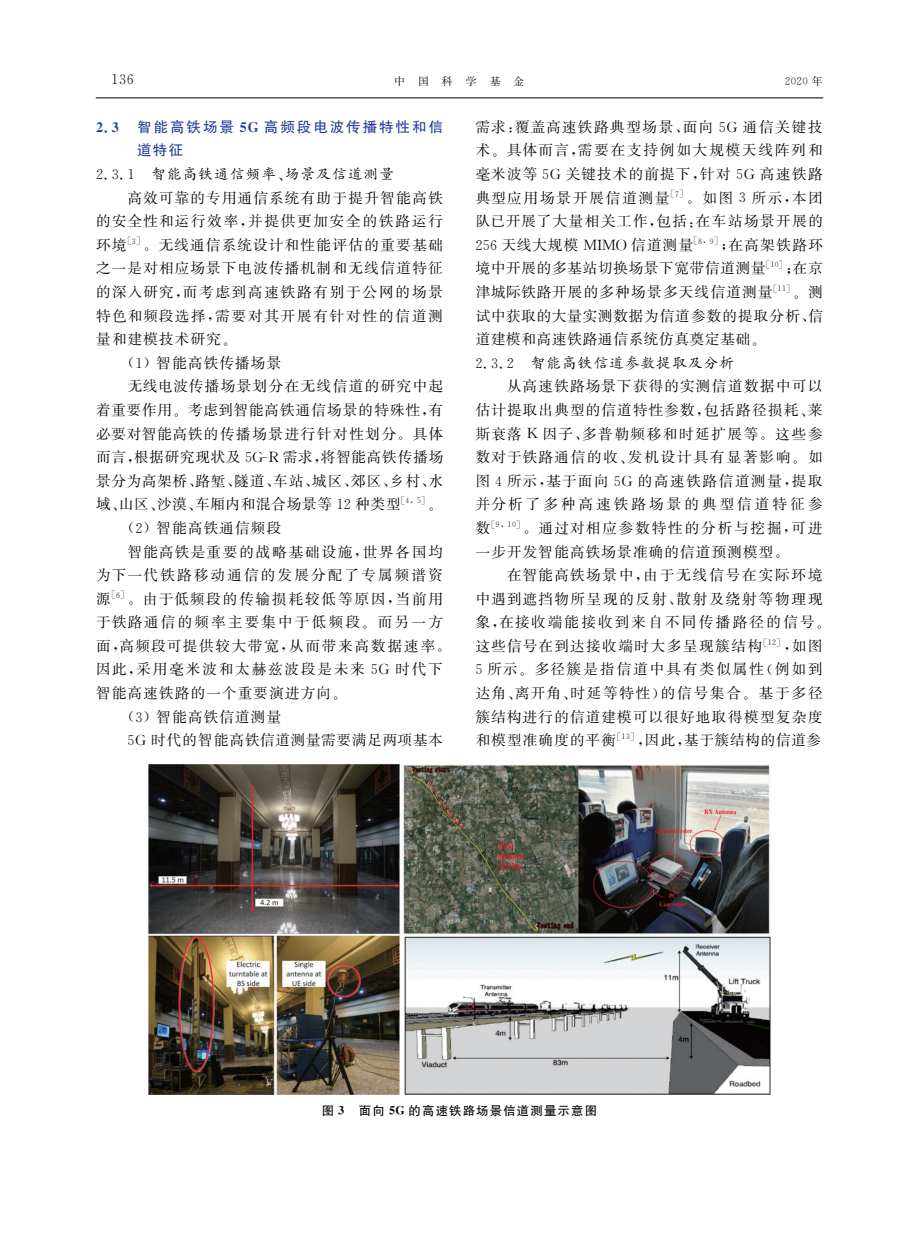
<style>
.page{position:relative;width:919px;height:1238px;background:#fff}
.page>*{position:absolute;margin:0;border:0;box-sizing:border-box;transform-origin:0 0}
.t1{font:14.55px/23.5px "FZSSK GBK1 0";letter-spacing:.08em;color:#000;text-align:justify}
.t2{font:14.55px/23.5px "FZSSK GBK1 0";letter-spacing:.11em;color:#000}
.t3{font:14.55px "FZSSK GBK1 0";letter-spacing:.13em;color:#000}
.t4{font:14.55px "FZSSK GBK1 0";letter-spacing:.05em;color:#000}
.t5{font:14.55px "FZSSK GBK1 0";letter-spacing:.12em;color:#000}
.t6{font:14.55px "FZSSK GBK1 0";letter-spacing:.15em;color:#000}
.t7{font:14.55px "FZKTK GBK1 0";letter-spacing:.08em;color:#000}
.t8{font:14.55px/23.5px "FZHTK GBK1 0";letter-spacing:.13em;color:#223f99}
.t9{font:14.55px "FZSSK GBK1 0";letter-spacing:.06em;color:#000}
.t10{font:14.55px "FZSSK GBK1 0";letter-spacing:.1em;color:#000}
.t11{font:14.55px "E BZ";color:#000}
.t12{font:12.3px "FZHTK GBK1 0";letter-spacing:.095em;color:#000}
.t13{font:10.95px "FZSSK GBK1 0";letter-spacing:1.185em;color:#000}
.t14{font:10.95px "E BZ";color:#000}
.s1{font-family:"FZSSK GBK1 0"}
.s2{font-family:"E HZ"}
.s3{font-family:"E BZ"}
.s4{font-family:"E B6"}
</style>
<div class="page">
<hr style="left:96px;top:97px;width:727px;height:1px;background:#231f20">
<img style="left:148px;top:764px;width:622px;height:330px">
<p class="t11" style="left:107px;top:72px;width:32px">１３６</p>
<p class="t13" style="left:394px;top:75px;width:132px">中国科学基金</p>
<p class="t14" style="left:782px;top:76px;width:42px">２０２０<span class="s1">年</span></p>
<p class="t8" style="left:137px;top:115px;width:307px;text-indent:-45px"><span class="s2">２．３</span> 智能高铁场景<span class="s2">５G</span>高频段电波传播特性和信道特征</p>
<p class="t7" style="left:92px;top:166px;width:303px"><span class="s3">２．３．１</span> 智能高铁通信频率<span class="s4">、</span>场景及信道测量</p>
<p class="t1" style="left:128px;top:186px;width:317px">高效可靠的专用通信系统有助于提升智能高铁</p>
<p class="t5" style="left:96px;top:213px;width:348px">的安全性和运行效率<span class="s3">,</span>并提供更加安全的铁路运行</p>
<p class="t1" style="left:96px;top:234px;width:348px">环境<sup>[３]</sup><span class="s3">.</span>无线通信系统设计和性能评估的重要基础</p>
<p class="t1" style="left:96px;top:257px;width:348px">之一是对相应场景下电波传播机制和无线信道特征</p>
<p class="t5" style="left:96px;top:284px;width:348px">的深入研究<span class="s3">,</span>而考虑到高速铁路有别于公网的场景</p>
<p class="t5" style="left:96px;top:308px;width:348px">特色和频段选择<span class="s3">,</span>需要对其开展有针对性的信道测</p>
<p class="t1" style="left:96px;top:328px;width:142px">量和建模技术研究<span class="s3">.</span></p>
<p class="t1" style="left:127px;top:352px;width:155px"><span class="s3">(１)</span>智能高铁传播场景</p>
<p class="t10" style="left:128px;top:379px;width:317px">无线电波传播场景划分在无线信道的研究中起</p>
<p class="t9" style="left:96px;top:402px;width:348px">着重要作用<span class="s3">.</span>考虑到智能高铁通信场景的特殊性<span class="s3">,</span>有</p>
<p class="t2" style="left:96px;top:422px;width:348px">必要对智能高铁的传播场景进行针对性划分<span class="s3">.</span>具体</p>
<p class="t4" style="left:96px;top:449px;width:348px">而言<span class="s3">,</span>根据研究现状及<span class="s3">５GＧR</span>需求<span class="s3">,</span>将智能高铁传播场</p>
<p class="t1" style="left:96px;top:469px;width:348px">景分为高架桥<span class="s3">、</span>路堑<span class="s3">、</span>隧道<span class="s3">、</span>车站<span class="s3">、</span>城区<span class="s3">、</span>郊区<span class="s3">、</span>乡村<span class="s3">、</span>水</p>
<p class="t4" style="left:96px;top:496px;width:347px">域<span class="s3">、</span>山区<span class="s3">、</span>沙漠<span class="s3">、</span>车厢内和混合场景等<span class="s3">１２</span>种类型<sup>[４,５]</sup><span class="s3">.</span></p>
<p class="t1" style="left:127px;top:517px;width:155px"><span class="s3">(２)</span>智能高铁通信频段</p>
<p class="t3" style="left:128px;top:544px;width:317px">智能高铁是重要的战略基础设施<span class="s3">,</span>世界各国均</p>
<p class="t6" style="left:96px;top:567px;width:348px">为下一代铁路移动通信的发展分配了专属频谱资</p>
<p class="t3" style="left:96px;top:591px;width:348px">源<sup>[６]</sup><span class="s3">.</span>由于低频段的传输损耗较低等原因<span class="s3">,</span>当前用</p>
<p class="t6" style="left:96px;top:614px;width:348px">于铁路通信的频率主要集中于低频段<span class="s3">.</span>而另一方</p>
<p class="t3" style="left:96px;top:638px;width:356px">面<span class="s3">,</span>高频段可提供较大带宽<span class="s3">,</span>从而带来高数据速率<span class="s3">.</span></p>
<p class="t3" style="left:96px;top:661px;width:348px">因此<span class="s3">,</span>采用毫米波和太赫兹波段是未来<span class="s3">５G</span> 时代下</p>
<p class="t1" style="left:96px;top:682px;width:252px">智能高速铁路的一个重要演进方向<span class="s3">.</span></p>
<p class="t1" style="left:127px;top:705px;width:155px"><span class="s3">(３)</span>智能高铁信道测量</p>
<p class="t4" style="left:124px;top:732px;width:321px"><span class="s3">５G</span> 时代的智能高铁信道测量需要满足两项基本</p>
<p class="t1" style="left:471px;top:116px;width:353px">需求<span class="s3">:</span>覆盖高速铁路典型场景<span class="s3">、</span>面向<span class="s3">５G</span> 通信关键技术<span class="s3">.</span>具体而言<span class="s3">,</span>需要在支持例如大规模天线阵列和毫米波等<span class="s3">５G</span>关键技术的前提下<span class="s3">,</span>针对<span class="s3">５G</span> 高速铁路典型应用场景开展信道测量<sup>[７]</sup><span class="s3">.</span>如图<span class="s3">３</span>所示<span class="s3">,</span>本团队已开展了大量相关工作<span class="s3">,</span>包括<span class="s3">:</span>在车站场景开展的<span class="s3">２５６</span>天线大规模 <span class="s3">MIMO</span> 信道测量<sup>[８,９]</sup><span class="s3">;</span>在高架铁路环境中开展的多基站切换场景下宽带信道测量<sup>[１０]</sup><span class="s3">;</span>在京津城际铁路开展的多种场景多天线信道测量<sup>[１１]</sup><span class="s3">.</span>测试中获取的大量实测数据为信道参数的提取分析<span class="s3">、</span>信道建模和高速铁路通信系统仿真奠定基础<span class="s3">.</span></p>
<p class="t7" style="left:471px;top:355px;width:264px"><span class="s3">２．３．２</span> 智能高铁信道参数提取及分析</p>
<p class="t1" style="left:475px;top:375px;width:348px;text-indent:31px">从高速铁路场景下获得的实测信道数据中可以估计提取出典型的信道特性参数<span class="s3">,</span>包括路径损耗<span class="s3">、</span>莱斯衰落 <span class="s3">K</span>因子<span class="s3">、</span>多普勒频移和时延扩展等<span class="s3">.</span>这些参数对于铁路通信的收<span class="s3">、</span>发机设计具有显著影响<span class="s3">.</span>如图<span class="s3">４</span>所示<span class="s3">,</span>基于面向<span class="s3">５G</span>的高速铁路信道测量<span class="s3">,</span>提取并分析了多种高速铁路场景的典型信道特征参数<sup>[９,１０]</sup><span class="s3">.</span>通过对相应参数特性的分析与挖掘<span class="s3">,</span>可进一步开发智能高铁场景准确的信道预测模型<span class="s3">.</span></p>
<p class="t2" style="left:471px;top:564px;width:360px;text-indent:35px">在智能高铁场景中<span class="s3">,</span>由于无线信号在实际环境中遇到遮挡物所呈现的反射<span class="s3">、</span>散射及绕射等物理现象<span class="s3">,</span>在接收端能接收到来自不同传播路径的信号<span class="s3">.</span>这些信号在到达接收端时大多呈现簇结构<sup>[１２]</sup><span class="s3">,</span>如图<br><span class="s3">５</span>所示<span class="s3">.</span>多径簇是指信道中具有类似属性<span class="s3">(</span>例如到达角<span class="s3">、</span>离开角<span class="s3">、</span>时延等特性<span class="s3">)</span>的信号集合<span class="s3">.</span>基于多径簇结构进行的信道建模可以很好地取得模型复杂度和模型准确度的平衡<sup>[１３]</sup><span class="s3">,</span>因此<span class="s3">,</span>基于簇结构的信道参</p>
<p class="t12" style="left:322px;top:1103px;width:277px">图<span class="s2">３</span> 面向<span class="s2">５G</span>的高速铁路场景信道测量示意图</p>
</div>
